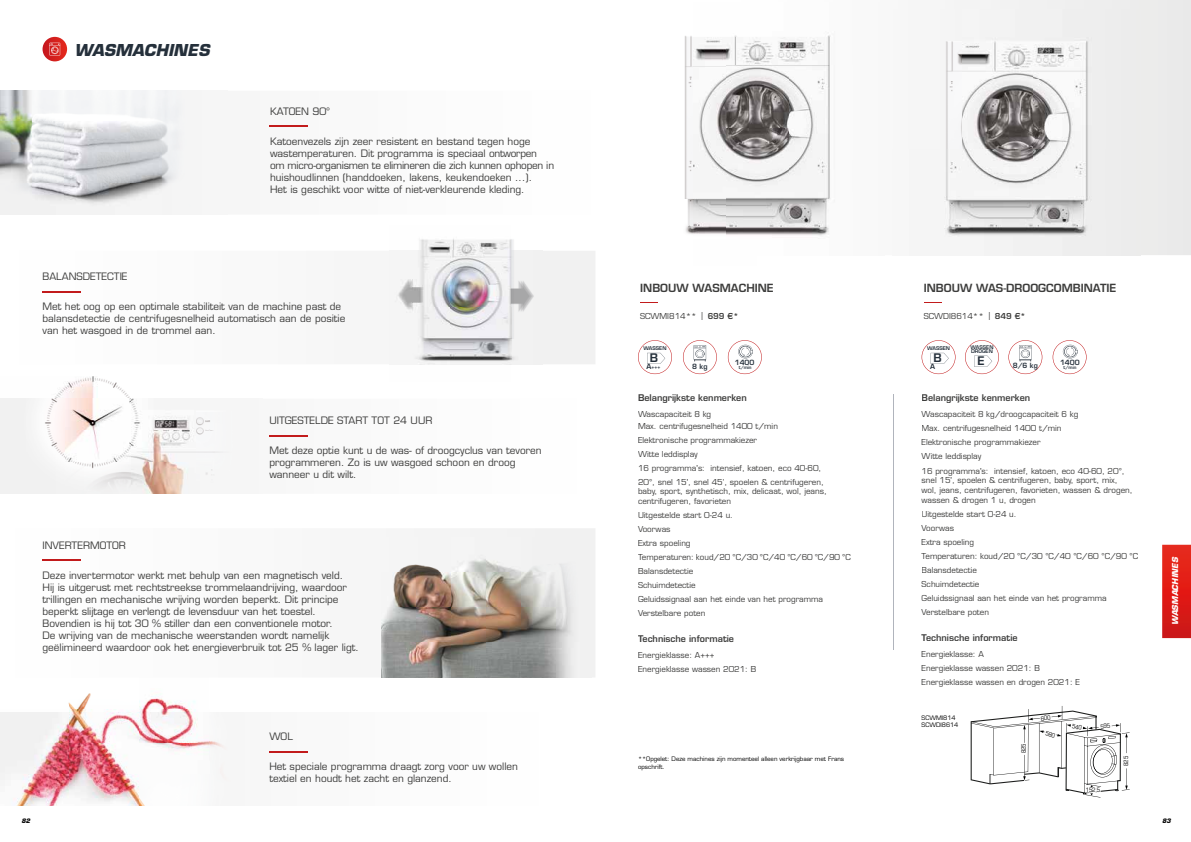
<style>
.page{position:relative;width:1191px;height:842px;background:#fff}
.page>*{position:absolute;margin:0;border:0;box-sizing:border-box;transform-origin:0 0}
.t1{font:italic 700 16px "Eurostile LT Std";color:#25303b}
.t2{font:600 11.5px "Eurostile LT Std";color:#25303b}
.t3{font:600 11px "Eurostile LT Std";color:#3c3c3b}
.t4{font:10px/12px "Eurostile LT Std";color:#3c3c3b}
.t5{font:600 9px "Eurostile LT Std";color:#3d3d3c}
.t6{font:8px/14px "Eurostile LT Std";color:#3d3d3c}
.t7{font:8px "Eurostile LT Std";color:#3c3c3b}
.t8{font:italic 700 8px "Eurostile LT Std";color:#fff}
.t9{font:600 7px "Eurostile LT Std";color:#25303b}
.t10{font:6px/7.2px "Eurostile LT Std";color:#000}
.t11{font:condensed 6px "Eurostile LT Std";letter-spacing:-.025em;color:#000}
.t12{font:italic 700 6px "Eurostile LT Std";color:#000}
.t13{font:600 5px/4.5px "Eurostile LT Std";color:#25303b}
.t14{font:600 4.5px "Eurostile LT Std";color:#25303b}
.s1{font-weight:600}
.s2{font-size:7px}
</style>
<div class="page">
<hr style="left:269px;top:752px;width:38px;height:1px;background:#c21b1c">
<svg style="left:42px;top:251px;width:553px;height:113px"></svg>
<hr style="left:43px;top:291px;width:38px;height:1px;background:#c21b1c">
<img style="left:389px;top:239px;width:153px;height:126px">
<img style="left:68px;top:693px;width:127px;height:16px">
<img style="left:209px;top:741px;width:18px;height:34px">
<img style="left:1px;top:710px;width:69px;height:96px">
<img style="left:70px;top:709px;width:126px;height:3px">
<img style="left:0;top:742px;width:1px;height:64px">
<img style="left:0;top:712px;width:209px;height:31px">
<img style="left:70px;top:743px;width:139px;height:32px">
<img style="left:70px;top:775px;width:159px;height:31px">
<div style="left:43px;top:37px;width:24px;height:24px;background:linear-gradient(to right,#c6161c,#e32c20);border-radius:12px"></div>
<svg style="left:49px;top:43px;width:11px;height:13px"></svg>
<hr style="left:269px;top:436px;width:38px;height:1px;background:#c21b1c">
<img style="left:0;top:376px;width:230px;height:118px">
<img style="left:0;top:91px;width:191px;height:124px">
<hr style="left:269px;top:126px;width:38px;height:1px;background:#c21b1c">
<svg style="left:42px;top:528px;width:553px;height:149px"></svg>
<hr style="left:43px;top:560px;width:38px;height:1px;background:#c21b1c">
<img style="left:381px;top:677px;width:210px;height:1px">
<img style="left:381px;top:537px;width:210px;height:140px">
<div style="left:954px;top:0;width:237px;height:255px;background:#ebebeb"></div>
<img style="left:684px;top:36px;width:42px;height:164px">
<img style="left:685px;top:200px;width:41px;height:34px">
<img style="left:726px;top:35px;width:109px;height:201px">
<img style="left:944px;top:9px;width:196px;height:247px">
<svg style="left:640px;top:302px;width:18px;height:1px"></svg>
<svg style="left:924px;top:302px;width:17px;height:1px"></svg>
<hr style="left:893px;top:394px;width:1px;height:255px;background:#b0b4bc">
<svg style="left:683px;top:340px;width:34px;height:34px"></svg>
<svg style="left:728px;top:340px;width:34px;height:34px"></svg>
<svg style="left:1008px;top:340px;width:34px;height:34px"></svg>
<svg style="left:1052px;top:340px;width:34px;height:34px"></svg>
<svg style="left:921px;top:340px;width:34px;height:34px"></svg>
<svg style="left:965px;top:340px;width:34px;height:34px"></svg>
<svg style="left:638px;top:340px;width:34px;height:34px"></svg>
<div style="left:1162px;top:545px;width:29px;height:93px;background:linear-gradient(to bottom,#ec281a,#cf1315)"></div>
<svg style="left:970px;top:706px;width:159px;height:92px"></svg>
<h1 class="t1" style="left:75px;top:41px;width:136px">WASMACHINES</h1>
<p class="t4" style="left:270px;top:105px;width:62px">KATOEN 90°</p>
<p class="t4" style="left:270px;top:135px;width:286px">Katoenvezels zijn zeer resistent en bestand tegen hoge wastemperaturen. Dit programma is speciaal ontworpen<br>om micro-organismen te elimineren die zich kunnen ophopen in huishoudlinnen (handdoeken, lakens, keukendoeken ...).<br>Het is geschikt voor witte of niet-verkleurende kleding.</p>
<p class="t4" style="left:43px;top:270px;width:86px">BALANSDETECTIE</p>
<p class="t4" style="left:43px;top:300px;width:304px">Met het oog op een optimale stabiliteit van de machine past de balansdetectie de centrifugesnelheid automatisch aan de positie van het wasgoed in de trommel aan.</p>
<p class="t4" style="left:269px;top:415px;width:164px">UITGESTELDE START TOT 24 UUR</p>
<p class="t4" style="left:269px;top:445px;width:274px">Met deze optie kunt u de was- of droogcyclus van tevoren programmeren. Zo is uw wasgoed schoon en droog wanneer u dit wilt.</p>
<p class="t4" style="left:43px;top:539px;width:85px">INVERTERMOTOR</p>
<p class="t4" style="left:43px;top:569px;width:318px">Deze invertermotor werkt met behulp van een magnetisch veld.<br>Hij is uitgerust met rechtstreekse trommelaandrijving, waardoor trillingen en mechanische wrijving worden beperkt. Dit principe beperkt slijtage en verlengt de levensduur van het toestel.<br>Bovendien is hij tot 30 % stiller dan een conventionele motor.<br>De wrijving van de mechanische weerstanden wordt namelijk geëlimineerd waardoor ook het energieverbruik tot 25 % lager ligt.</p>
<p class="t4" style="left:269px;top:730px;width:25px">WOL</p>
<p class="t4" style="left:269px;top:760px;width:250px">Het speciale programma draagt zorg voor uw wollen textiel en houdt het zacht en glanzend.</p>
<p class="t3" style="left:640px;top:281px;width:135px">INBOUW WASMACHINE</p>
<p class="t7" style="left:640px;top:311px;width:100px">SCWMI814** | <span class="s1">699 €*</span></p>
<p class="t3" style="left:923px;top:281px;width:194px">INBOUW WAS-DROOGCOMBINATIE</p>
<p class="t7" style="left:923px;top:311px;width:104px">SCWDI8614** | <span class="s1">849 €*</span></p>
<p class="t13" style="left:643px;top:345px;width:24px">WASSEN</p>
<p class="t2" style="left:650px;top:351px;width:10px">B</p>
<p class="t13" style="left:646px;top:365px;width:15px"><span class="s2">A</span>+++</p>
<p class="t9" style="left:692px;top:362px;width:17px">8 kg</p>
<p class="t13" style="left:927px;top:346px;width:24px">WASSEN</p>
<p class="t13" style="left:970px;top:345px;width:24px">WASSEN<br>DROGEN</p>
<p class="t2" style="left:933px;top:351px;width:10px">B</p>
<p class="t9" style="left:930px;top:362px;width:6px">A</p>
<p class="t2" style="left:977px;top:353px;width:9px">E</p>
<p class="t9" style="left:734px;top:358px;width:21px">1400</p>
<p class="t14" style="left:739px;top:365px;width:14px">t/min</p>
<p class="t9" style="left:1012px;top:361px;width:27px">8/6 kg</p>
<p class="t9" style="left:1060px;top:358px;width:21px">1400</p>
<p class="t14" style="left:1063px;top:365px;width:14px">t/min</p>
<p class="t5" style="left:638px;top:392px;width:110px">Belangrijkste kenmerken</p>
<p class="t6" style="left:638px;top:408px;width:141px;line-height:12px">Wascapaciteit 8 kg<br>Max. centrifugesnelheid 1400 t/min</p>
<p class="t6" style="left:638px;top:433px;width:187px">Elektronische programmakiezer<br>Witte leddisplay<br>16 programma's: intensief, katoen, eco 40-60, 20°, snel 15', snel 45’, spoelen &amp; centrifugeren,</p>
<p class="t6" style="left:638px;top:487px;width:190px;line-height:9.6px">baby, sport, synthetisch, mix, delicaat, wol, jeans, centrifugeren, favorieten</p>
<p class="t6" style="left:638px;top:508px;width:214px">Uitgestelde start 0-24 u.<br>Voorwas<br>Extra spoeling<br>Temperaturen: koud/20 °C/30 °C/40 °C/60 °C/90 °C<br>Balansdetectie<br>Schuimdetectie<br>Geluidssignaal aan het einde van het programma<br>Verstelbare poten</p>
<p class="t5" style="left:638px;top:633px;width:98px">Technische informatie</p>
<p class="t6" style="left:638px;top:648px;width:120px">Energieklasse: A+++<br>Energieklasse wassen 2021: B</p>
<p class="t10" style="left:638px;top:755px;width:208px">**Opgelet: Deze machines zijn momenteel alleen verkrijgbaar met Frans opschrift.</p>
<p class="t5" style="left:921px;top:392px;width:110px">Belangrijkste kenmerken</p>
<p class="t6" style="left:921px;top:407px;width:158px">Wascapaciteit 8 kg/droogcapaciteit 6 kg<br>Max. centrifugesnelheid 1400 t/min<br>Elektronische programmakiezer<br>Witte leddisplay</p>
<p class="t6" style="left:921px;top:466px;width:212px;line-height:9.6px">16 programma's: intensief, katoen, eco 40-60, 20°, snel 15', spoelen &amp; centrifugeren, baby, sport, mix, wol, jeans, centrifugeren, favorieten, wassen &amp; drogen, wassen &amp; drogen 1 u, drogen</p>
<p class="t6" style="left:921px;top:507px;width:218px">Uitgestelde start 0-24 u.<br>Voorwas<br>Extra spoeling<br>Temperaturen: koud/20 °C/30 °C/40 °C/60 °C/90 °C<br>Balansdetectie<br>Schuimdetectie<br>Geluidssignaal aan het einde van het programma<br>Verstelbare poten</p>
<p class="t5" style="left:921px;top:632px;width:98px">Technische informatie</p>
<p class="t6" style="left:921px;top:647px;width:160px">Energieklasse: A<br>Energieklasse wassen 2021: B<br>Energieklasse wassen en drogen 2021: E</p>
<p class="t10" style="left:921px;top:714px;width:38px">SCWMI814<br>SCWDI8614</p>
<p class="t11" style="left:1020px;top:753px;width:11px;rotate:-90deg">825</p>
<p class="t11" style="left:1085px;top:787px;width:16px">152,5</p>
<p class="t11" style="left:1122px;top:766px;width:11px;rotate:-90deg">825</p>
<p class="t8" style="left:1170px;top:625px;width:70px;rotate:-90deg">WASMACHINES</p>
<p class="t12" style="left:22px;top:817px;width:10px">82</p>
<p class="t12" style="left:1162px;top:817px;width:10px">83</p>
</div>
